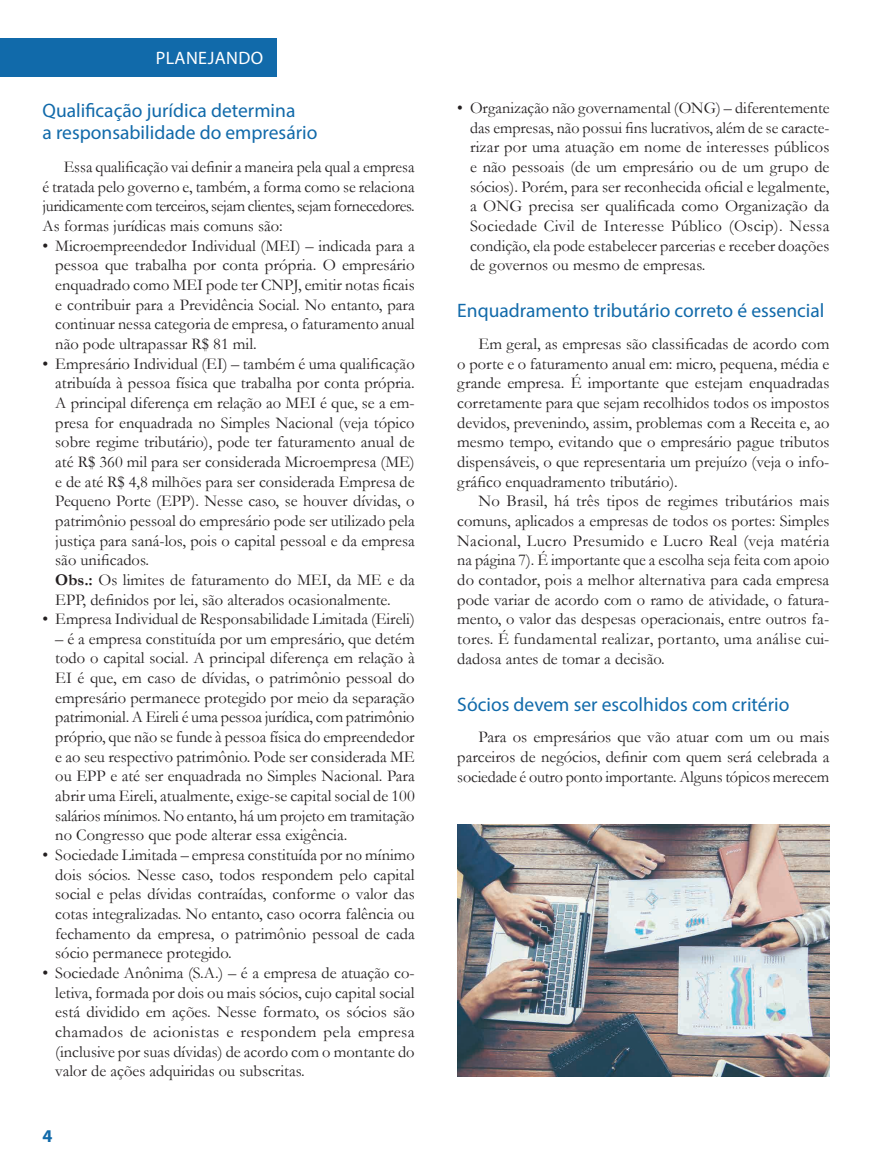
<style>
.page{position:relative;width:872px;height:1170px;background:#fff}
.page>*{position:absolute;margin:0;border:0;box-sizing:border-box;transform-origin:0 0}
.t1{font:19.5px/22.5px "Myriad Pro";color:#116aaa}
.t2{font:18px "Myriad Pro";letter-spacing:.02em;color:#fff}
.t3{font:700 18px "Myriad Pro";color:#116aaa}
.t4{font:16.5px/19.6px "Garamond";color:#231f20;text-align:justify}
.s1{font-weight:700}
</style>
<div class="page">
<div style="left:0;top:38px;width:276px;height:39px;background:#116aaa"></div>
<img style="left:457px;top:824px;width:372px;height:252px">
<p class="t2" style="left:156px;top:47px;width:109px">PLANEJANDO</p>
<p class="t1" style="left:43px;top:99px;width:276px">Qualificação jurídica determina<br>a responsabilidade do empresário</p>
<p class="t4" style="left:43px;top:156px;width:374px;text-indent:21px">Essa qualificação vai definir a maneira pela qual a empresa é tratada pelo governo e, também, a forma como se relaciona juridicamente com terceiros, sejam clientes, sejam fornecedores.<br>As formas jurídicas mais comuns são:</p>
<p class="t4" style="left:55px;top:235px;width:361px;text-indent:-13px">• Microempreendedor Individual (MEI) – indicada para a pessoa que trabalha por conta própria. O empresário enquadrado como MEI pode ter CNPJ, emitir notas ficais e contribuir para a Previdência Social. No entanto, para continuar nessa categoria de empresa, o faturamento anual não pode ultrapassar R$ 81 mil.</p>
<p class="t4" style="left:55px;top:353px;width:361px;text-align:left;text-indent:-13px">• Empresário Individual (EI) – também é uma qualificação atribuída à pessoa física que trabalha por conta própria.<br>A principal diferença em relação ao MEI é que, se a em&shy;presa for enquadrada no Simples Nacional (veja tópico sobre regime tributário), pode ter faturamento anual de até R$ 360 mil para ser considerada Microempresa (ME) e de até R$ 4,8 milhões para ser considerada Empresa de Pequeno Porte (EPP). Nesse caso, se houver dívidas, o patrimônio pessoal do empresário pode ser utilizado pela justiça para saná-los, pois o capital pessoal e da empresa são unificados.<br><span class="s1">Obs.:</span> Os limites de faturamento do MEI, da ME e da EPP, definidos por lei, são alterados ocasionalmente.</p>
<p class="t4" style="left:43px;top:608px;width:374px">• Empresa Individual de Responsabilidade Limitada (Eireli)</p>
<p class="t4" style="left:55px;top:628px;width:361px">– é a empresa constituída por um empresário, que detém todo o capital social. A principal diferença em relação à EI é que, em caso de dívidas, o patrimônio pessoal do empresário permanece protegido por meio da separação patrimonial. A Eireli é uma pessoa jurídica, com patrimônio próprio, que não se funde à pessoa física do empreendedor e ao seu respectivo patrimônio. Pode ser considerada ME ou EPP e até ser enquadrada no Simples Nacional. Para abrir uma Eireli, atualmente, exige-se capital social de 100 salários mínimos. No entanto, há um projeto em tramitação no Congresso que pode alterar essa exigência.</p>
<p class="t4" style="left:55px;top:844px;width:361px;text-indent:-13px">• Sociedade Limitada – empresa constituída por no mínimo dois sócios. Nesse caso, todos respondem pelo capital social e pelas dívidas contraídas, conforme o valor das cotas integralizadas. No entanto, caso ocorra falência ou fechamento da empresa, o patrimônio pessoal de cada sócio permanece protegido.</p>
<p class="t4" style="left:55px;top:962px;width:361px;text-indent:-13px">• Sociedade Anônima (S.A.) – é a empresa de atuação co&shy;letiva, formada por dois ou mais sócios, cujo capital social está dividido em ações. Nesse formato, os sócios são chamados de acionistas e respondem pela empresa (inclusive por suas dívidas) de acordo com o montante do valor de ações adquiridas ou subscritas.</p>
<p class="t3" style="left:43px;top:1124px;width:11px">4</p>
<p class="t4" style="left:470px;top:97px;width:361px;text-indent:-13px">• Organização não governamental (ONG) – diferentemente das empresas, não possui fins lucrativos, além de se caracte&shy;rizar por uma atuação em nome de interesses públicos e não pessoais (de um empresário ou de um grupo de sócios). Porém, para ser reconhecida oficial e legalmente, a ONG precisa ser qualificada como Organização da Sociedade Civil de Interesse Público (Oscip). Nessa condição, ela pode estabelecer parcerias e receber doações de governos ou mesmo de empresas.</p>
<p class="t1" style="left:457px;top:299px;width:369px">Enquadramento tributário correto é essencial</p>
<p class="t4" style="left:457px;top:333px;width:374px;text-indent:21px">Em geral, as empresas são classificadas de acordo com o porte e o faturamento anual em: micro, pequena, média e grande empresa. É importante que estejam enquadradas corretamente para que sejam recolhidos todos os impostos devidos, prevenindo, assim, problemas com a Receita e, ao mesmo tempo, evitando que o empresário pague tributos dispensáveis, o que representaria um prejuízo (veja o info&shy;gráfico enquadramento tributário).</p>
<p class="t4" style="left:457px;top:491px;width:374px;text-indent:21px">No Brasil, há três tipos de regimes tributários mais comuns, aplicados a empresas de todos os portes: Simples Nacional, Lucro Presumido e Lucro Real (veja matéria na página 7). É importante que a escolha seja feita com apoio do contador, pois a melhor alternativa para cada empresa pode variar de acordo com o ramo de atividade, o fatura&shy;mento, o valor das despesas operacionais, entre outros fa&shy;tores. É fundamental realizar, portanto, uma análise cui&shy;dadosa antes de tomar a decisão.</p>
<p class="t1" style="left:457px;top:692px;width:334px">Sócios devem ser escolhidos com critério</p>
<p class="t4" style="left:457px;top:726px;width:374px;text-indent:21px">Para os empresários que vão atuar com um ou mais parceiros de negócios, definir com quem será celebrada a sociedade é outro ponto importante. Alguns tópicos merecem</p>
</div>
